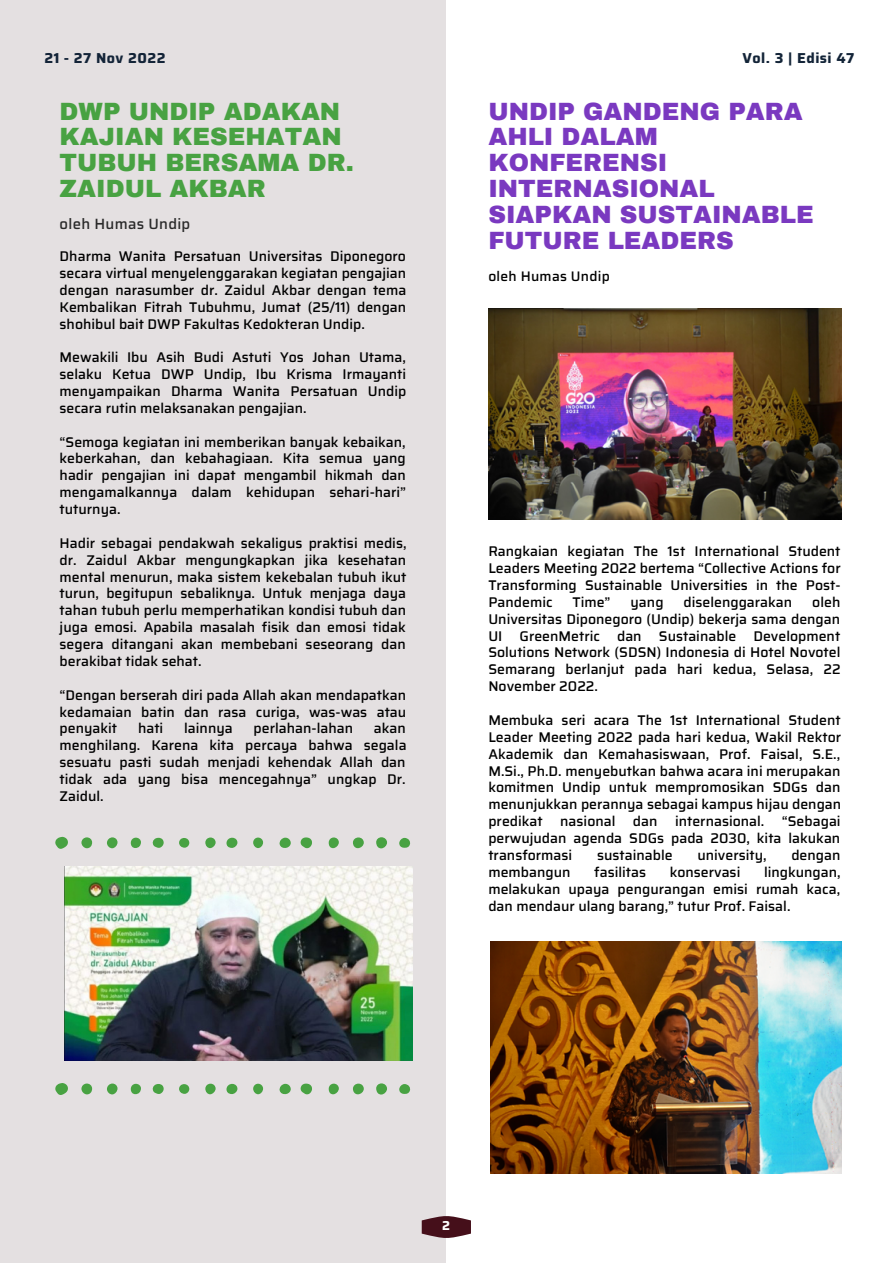
<style>
.page{position:relative;width:893px;height:1264px;background:#fff}
.page>*{position:absolute;margin:0;border:0;box-sizing:border-box;transform-origin:0 0}
.t1{font:900 24.45px/25.8px "Archivo";color:#7a39c0}
.t2{font:900 24.45px/25.8px "Archivo";color:#48a242}
.t3{font:500 14.85px "Saira";letter-spacing:.02em;color:#2a2a2a}
.t4{font:700 14.4px "Saira";letter-spacing:.035em;color:#132438}
.t5{font:500 14.1px/16.8px "Saira";color:#000;text-align:justify}
.t6{font:500 13.8px "Saira";letter-spacing:.02em;color:#000}
.t7{font:700 13.05px "Saira";color:#fff}
</style>
<div class="page">
<div style="left:0;top:0;width:892px;height:1262px;background:#e4e0e1"></div>
<div style="left:446px;top:0;width:446px;height:1262px;background:#fff"></div>
<svg style="left:421px;top:1216px;width:50px;height:21px"></svg>
<img style="left:490px;top:942px;width:351px;height:231px">
<img style="left:488px;top:308px;width:353px;height:211px">
<img style="left:65px;top:866px;width:347px;height:194px">
<svg style="left:55px;top:1083px;width:13px;height:11px"></svg>
<svg style="left:300px;top:1083px;width:12px;height:11px"></svg>
<div style="left:376px;top:1083px;width:11px;height:11px;background:#48a242;border-radius:50%"></div>
<div style="left:353px;top:1083px;width:11px;height:11px;background:#48a242;border-radius:50%"></div>
<div style="left:81px;top:1083px;width:11px;height:11px;background:#48a242;border-radius:50%"></div>
<svg style="left:279px;top:1083px;width:12px;height:11px"></svg>
<div style="left:107px;top:1083px;width:10px;height:11px;background:#48a242;border-radius:50%"></div>
<div style="left:226px;top:1083px;width:11px;height:11px;background:#48a242;border-radius:50%"></div>
<svg style="left:152px;top:1084px;width:12px;height:10px"></svg>
<svg style="left:328px;top:1083px;width:11px;height:11px"></svg>
<svg style="left:399px;top:1084px;width:12px;height:10px"></svg>
<div style="left:205px;top:1083px;width:11px;height:11px;background:#48a242;border-radius:50%"></div>
<div style="left:131px;top:1083px;width:10px;height:11px;background:#48a242;border-radius:5px"></div>
<svg style="left:253px;top:1083px;width:10px;height:11px"></svg>
<div style="left:179px;top:1084px;width:10px;height:9px;background:#48a242;border-radius:50%"></div>
<svg style="left:55px;top:836px;width:13px;height:12px"></svg>
<svg style="left:300px;top:837px;width:12px;height:11px"></svg>
<div style="left:376px;top:837px;width:11px;height:11px;background:#48a242;border-radius:50%"></div>
<div style="left:353px;top:837px;width:11px;height:11px;background:#48a242;border-radius:50%"></div>
<div style="left:81px;top:837px;width:11px;height:11px;background:#48a242;border-radius:50%"></div>
<svg style="left:279px;top:837px;width:12px;height:11px"></svg>
<div style="left:107px;top:837px;width:10px;height:11px;background:#48a242;border-radius:50%"></div>
<div style="left:226px;top:837px;width:11px;height:11px;background:#48a242;border-radius:50%"></div>
<svg style="left:152px;top:837px;width:12px;height:11px"></svg>
<svg style="left:328px;top:837px;width:11px;height:11px"></svg>
<svg style="left:399px;top:837px;width:12px;height:11px"></svg>
<div style="left:205px;top:837px;width:11px;height:11px;background:#48a242;border-radius:50%"></div>
<div style="left:131px;top:837px;width:10px;height:11px;background:#48a242;border-radius:5px"></div>
<svg style="left:253px;top:837px;width:10px;height:11px"></svg>
<div style="left:179px;top:838px;width:10px;height:9px;background:#48a242;border-radius:50%"></div>
<p class="t4" style="left:44px;top:46px;width:123px">21 - 27 Nov 2022</p>
<p class="t4" style="left:742px;top:46px;width:113px">Vol. 3 | Edisi 47</p>
<h1 class="t1" style="left:488px;top:98px;width:327px">UNDIP GANDENG PARA<br>AHLI DALAM<br>KONFERENSI<br>INTERNASIONAL<br>SIAPKAN SUSTAINABLE<br>FUTURE LEADERS</h1>
<p class="t5" style="left:60px;top:248px;width:348px">Dharma Wanita Persatuan Universitas Diponegoro secara virtual menyelenggarakan kegiatan pengajian dengan narasumber dr. Zaidul Akbar dengan tema Kembalikan Fitrah Tubuhmu, Jumat (25/11) dengan shohibul bait DWP Fakultas Kedokteran Undip.</p>
<p class="t5" style="left:60px;top:349px;width:348px">Mewakili Ibu Asih Budi Astuti Yos Johan Utama, selaku Ketua DWP Undip, Ibu Krisma Irmayanti menyampaikan Dharma Wanita Persatuan Undip secara rutin melaksanakan pengajian.</p>
<p class="t5" style="left:60px;top:433px;width:348px">“Semoga kegiatan ini memberikan banyak kebaikan, keberkahan, dan kebahagiaan. Kita semua yang hadir pengajian ini dapat mengambil hikmah dan mengamalkannya dalam kehidupan sehari-hari” tuturnya.</p>
<p class="t5" style="left:60px;top:534px;width:348px">Hadir sebagai pendakwah sekaligus praktisi medis, dr. Zaidul Akbar mengungkapkan jika kesehatan mental menurun, maka sistem kekebalan tubuh ikut turun, begitupun sebaliknya. Untuk menjaga daya tahan tubuh perlu memperhatikan kondisi tubuh dan juga emosi. Apabila masalah fisik dan emosi tidak segera ditangani akan membebani seseorang dan berakibat tidak sehat.</p>
<p class="t5" style="left:60px;top:686px;width:348px">“Dengan berserah diri pada Allah akan mendapatkan kedamaian batin dan rasa curiga, was-was atau penyakit</p>
<h1 class="t2" style="left:60px;top:98px;width:296px">DWP UNDIP ADAKAN<br>KAJIAN KESEHATAN<br>TUBUH BERSAMA DR.<br>ZAIDUL AKBAR</h1>
<p class="t3" style="left:60px;top:212px;width:132px">oleh Humas Undip</p>
<p class="t6" style="left:488px;top:265px;width:123px">oleh Humas Undip</p>
<p class="t5" style="left:488px;top:543px;width:354px">Rangkaian kegiatan The 1st International Student Leaders Meeting 2022 bertema “Collective Actions for Transforming Sustainable Universities in the Post-Pandemic</p>
<p class="t5" style="left:488px;top:593px;width:354px;text-indent:324px">oleh Universitas Diponegoro (Undip) bekerja sama dengan UI GreenMetric dan Sustainable Development Solutions Network (SDSN) Indonesia di Hotel Novotel Semarang berlanjut pada hari kedua, Selasa, 22<br>November 2022.</p>
<p class="t5" style="left:488px;top:711px;width:354px">Membuka seri acara The 1st International Student Leader Meeting 2022 pada hari kedua, Wakil Rektor Akademik dan Kemahasiswaan, Prof. Faisal, S.E., M.Si., Ph.D. menyebutkan bahwa acara ini merupakan komitmen Undip untuk mempromosikan SDGs dan menunjukkan perannya sebagai kampus hijau dengan predikat nasional dan internasional. “Sebagai perwujudan agenda SDGs pada 2030, kita lakukan transformasi</p>
<p class="t5" style="left:572px;top:593px;width:40px">Time”</p>
<p class="t5" style="left:630px;top:593px;width:35px">yang</p>
<p class="t5" style="left:683px;top:593px;width:110px">diselenggarakan</p>
<p class="t5" style="left:60px;top:720px;width:348px;text-indent:314px">akan menghilang. Karena kita percaya bahwa segala sesuatu pasti sudah menjadi kehendak Allah dan tidak ada yang bisa mencegahnya” ungkap Dr.<br>Zaidul.</p>
<p class="t5" style="left:138px;top:720px;width:27px">hati</p>
<p class="t5" style="left:184px;top:720px;width:50px">lainnya</p>
<p class="t5" style="left:253px;top:720px;width:101px">perlahan-lahan</p>
<p class="t5" style="left:597px;top:846px;width:77px">sustainable</p>
<p class="t5" style="left:697px;top:846px;width:71px">university,</p>
<p class="t5" style="left:791px;top:846px;width:51px">dengan</p>
<p class="t5" style="left:488px;top:863px;width:354px;text-indent:275px">lingkungan, melakukan upaya pengurangan emisi rumah kaca, dan mendaur ulang barang,” tutur Prof. Faisal.</p>
<p class="t5" style="left:488px;top:863px;width:84px">membangun</p>
<p class="t5" style="left:594px;top:863px;width:53px">fasilitas</p>
<p class="t5" style="left:669px;top:863px;width:72px">konservasi</p>
<p class="t7" style="left:442px;top:1215px;width:9px">2</p>
</div>
